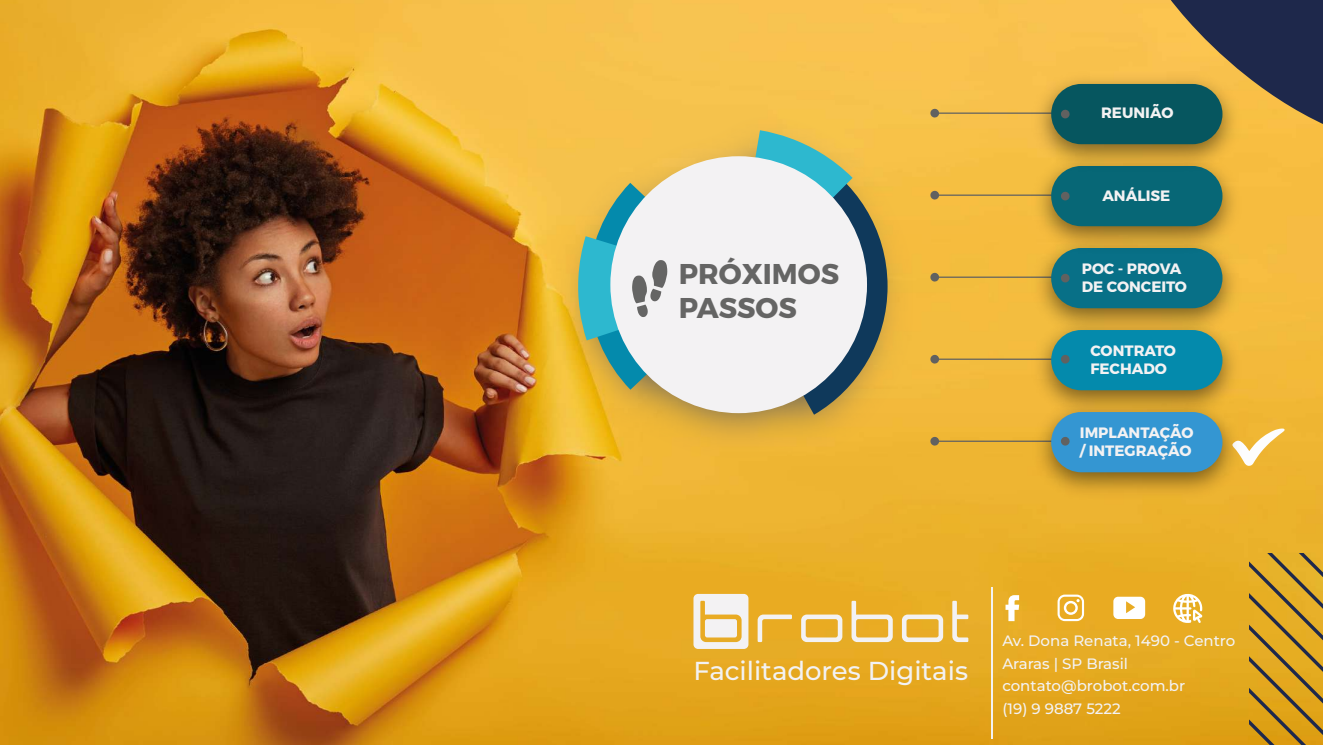
<style>
.page{position:relative;width:1323px;height:745px;background:#fff}
.page>*{position:absolute;margin:0;border:0;box-sizing:border-box;transform-origin:0 0}
.t1{font:700 28.5px/34.2px "Montserrat";color:#656564}
.t2{font:500 25.88px "Montserrat";color:#f3f2f3}
.t3{font:500 15px/22.5px "Montserrat";color:#f3f2f3}
.t4{font:700 15px/18px "Montserrat";color:#f3f2f3}
</style>
<div class="page">
<img style="left:0;top:0;width:1323px;height:744px">
<svg style="left:1268px;top:428px;width:17px;height:38px"></svg>
<svg style="left:1086px;top:0;width:237px;height:185px;background:#88724a"></svg>
<svg style="left:1249px;top:553px;width:74px;height:190px;background:#c59627"></svg>
<img style="left:553px;top:114px;width:360px;height:343px">
<svg style="left:577px;top:130px;width:310px;height:284px"></svg>
<svg style="left:693px;top:593px;width:55px;height:55px"></svg>
<svg style="left:851px;top:600px;width:42px;height:41px"></svg>
<svg style="left:952px;top:600px;width:16px;height:41px"></svg>
<svg style="left:902px;top:614px;width:41px;height:27px"></svg>
<svg style="left:801px;top:614px;width:41px;height:27px"></svg>
<svg style="left:758px;top:614px;width:34px;height:27px"></svg>
<svg style="left:1005px;top:594px;width:14px;height:26px"></svg>
<svg style="left:1057px;top:594px;width:27px;height:26px"></svg>
<svg style="left:1113px;top:596px;width:32px;height:22px"></svg>
<svg style="left:1173px;top:593px;width:29px;height:29px"></svg>
<hr style="left:991px;top:587px;width:1px;height:151px;background:#f3f2f3">
<img style="left:123px;top:0;width:875px;height:18px">
<img style="left:1006px;top:278px;width:261px;height:14px">
<div style="left:1051px;top:248px;width:171px;height:60px;background:#087087;border-radius:30px"></div>
<svg style="left:930px;top:272px;width:140px;height:11px"></svg>
<img style="left:1006px;top:196px;width:261px;height:82px">
<div style="left:1051px;top:166px;width:171px;height:60px;background:#076776;border-radius:30px"></div>
<svg style="left:930px;top:190px;width:140px;height:11px"></svg>
<img style="left:1006px;top:46px;width:261px;height:150px">
<div style="left:1051px;top:84px;width:171px;height:60px;background:#06565f;border-radius:30px"></div>
<svg style="left:930px;top:108px;width:140px;height:11px;background:#c4a54f"></svg>
<img style="left:1006px;top:292px;width:261px;height:82px">
<div style="left:1051px;top:330px;width:171px;height:60px;background:#048aac;border-radius:30px"></div>
<svg style="left:930px;top:354px;width:140px;height:10px"></svg>
<img style="left:1006px;top:374px;width:262px;height:150px">
<div style="left:1051px;top:412px;width:171px;height:60px;background:#3496d2;border-radius:30px"></div>
<svg style="left:930px;top:436px;width:140px;height:9px"></svg>
<h1 class="t1" style="left:679px;top:257px;width:162px">PRÓXIMOS<br>PASSOS</h1>
<p class="t4" style="left:1101px;top:103px;width:74px">REUNIÃO</p>
<p class="t4" style="left:1102px;top:186px;width:70px">ANÁLISE</p>
<p class="t4" style="left:1082px;top:259px;width:107px">POC - PROVA<br>DE CONCEITO</p>
<p class="t4" style="left:1090px;top:341px;width:87px">CONTRATO<br>FECHADO</p>
<p class="t4" style="left:1080px;top:423px;width:115px">IMPLANTAÇÃO / INTEGRAÇÃO</p>
<h2 class="t2" style="left:693px;top:653px;width:276px">Facilitadores Digitais</h2>
<p class="t3" style="left:1002px;top:628px;width:235px">Av. Dona Renata, 1490 - Centro<br>Araras | SP Brasil contato@brobot.com.br<br>(19) 9 9887 5222</p>
</div>
